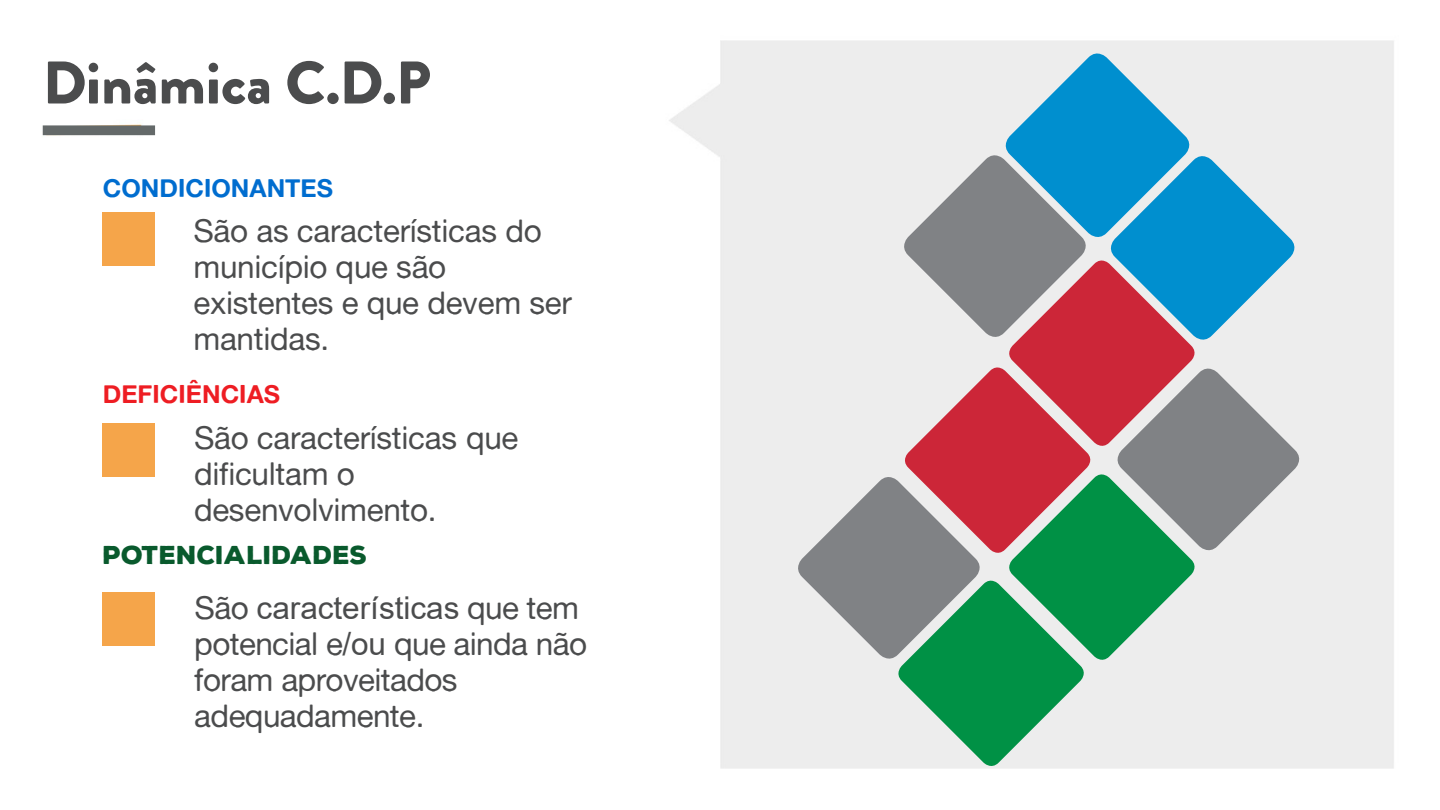
<style>
.page{position:relative;width:1440px;height:810px;background:#fff}
.page>*{position:absolute;margin:0;border:0;box-sizing:border-box;transform-origin:0 0}
.t1{font:900 60px "Brandon Grotesque";color:#4b4c4d}
.t2{font:31.5px/36px "Alte Haas Grotesk";letter-spacing:-.01em;color:#4b4c4d}
.t3{font:31.5px "Arial";color:#4b4c4d}
.t4{font:900 25.05px "Nexa Rust Sans";color:#095a2d}
.t5{font:25.05px "Alte Haas Grotesk Bold";color:#006dcf}
.t6{font:25.05px "Alte Haas Grotesk Bold";color:#ee1d23}
.s1{font-family:"Alte Haas Grotesk"}
.s2{font-family:"Arial"}
</style>
<div class="page">
<img style="left:42px;top:40px;width:1352px;height:729px">
<svg style="left:793px;top:48px;width:511px;height:721px;background:#a9b6b7"></svg>
<div style="left:102px;top:212px;width:53px;height:53px;background:#f5a54a"></div>
<div style="left:102px;top:423px;width:53px;height:53px;background:#f5a54a"></div>
<div style="left:102px;top:592px;width:53px;height:53px;background:#f5a54a"></div>
<div style="left:43px;top:125px;width:112px;height:10px;background:#646969"></div>
<p class="t1" style="left:43px;top:40px;width:390px">Dinâmica C.D.P</p>
<p class="t5" style="left:103px;top:173px;width:232px">CONDICIONANTES</p>
<p class="t2" style="left:194px;top:212px;width:380px">São as características do município que são existentes e que devem ser mantidas.</p>
<p class="t6" style="left:103px;top:379px;width:179px">DEFICIÊNCIAS</p>
<p class="t2" style="left:194px;top:420px;width:326px">São características que dificultam o desenvolvimento.</p>
<p class="t4" style="left:103px;top:538px;width:266px">POTENCIALIDADES</p>
<p class="t3" style="left:195px;top:590px;width:386px"><span class="s1">São</span> características <span class="s1">que tem</span></p>
<p class="t2" style="left:194px;top:625px;width:394px">potencial e<span class="s2">/ou</span> que ainda não foram aproveitados adequadamente.</p>
</div>
